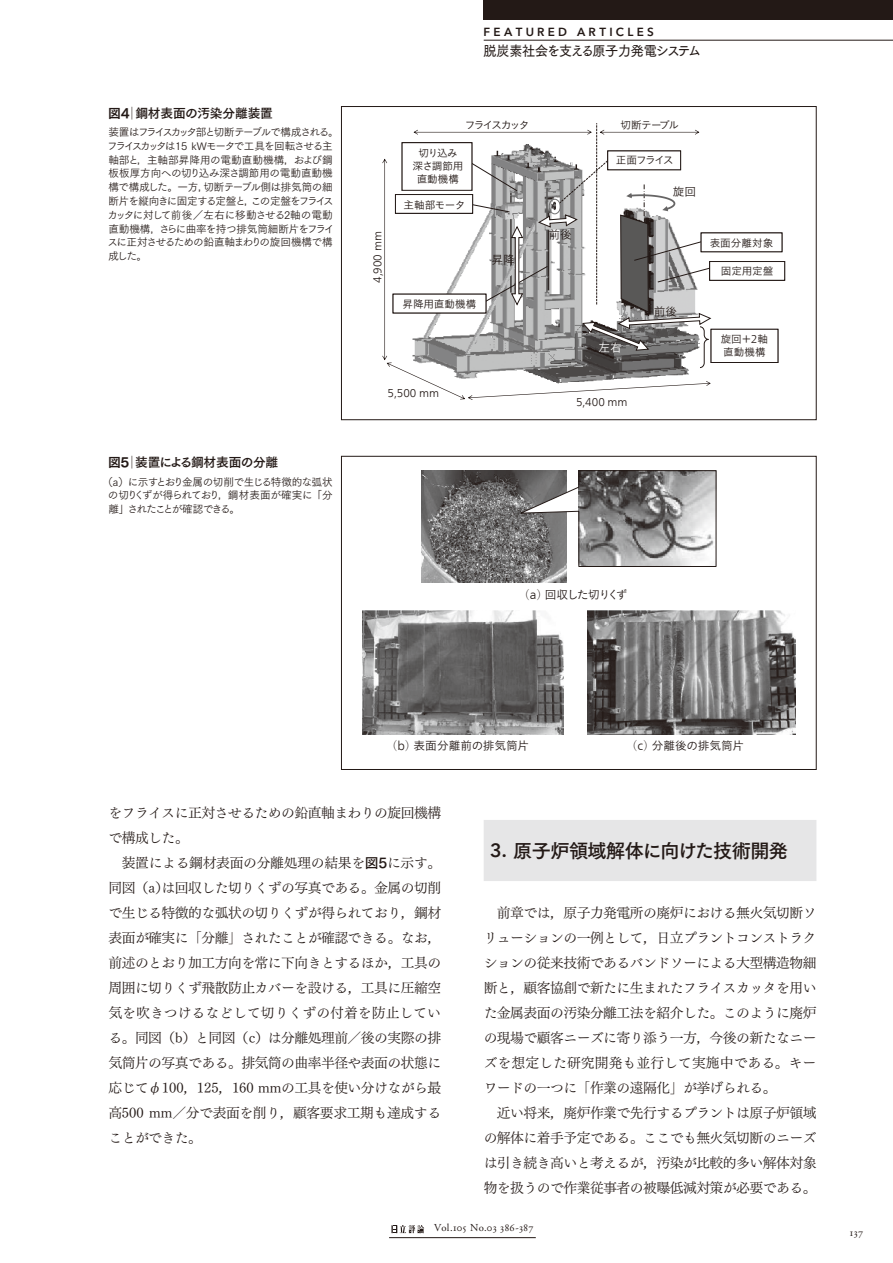
<style>
.page{position:relative;width:893px;height:1263px;background:#fff}
.page>*{position:absolute;margin:0;border:0;box-sizing:border-box;transform-origin:0 0}
.t1{font:19.2px "Tsuku Go Pro B";letter-spacing:-.03em;color:#231916}
.t2{font:13.8px/25px "Tsuku Min Pro R";letter-spacing:-.04em;color:#231916;text-align:justify}
.t3{font:13.8px "Tsuku Go Pro D";letter-spacing:-.07em;color:#231916;scale:.95 1}
.t4{font:12.75px "Tsuku Go Pro B";letter-spacing:-.045em;color:#231916;scale:.5 1}
.t5{font:12.75px "Tsuku Go Pro B";letter-spacing:-.02em;color:#231916;scale:.5 1}
.t6{font:11.7px "Koburina Go Std N W3";letter-spacing:-.015em;color:#231916}
.t7{font:600 11.7px "Avenir Next LT Pro";letter-spacing:.285em;color:#231916}
.t8{font:11.7px "Koburina Go Std N W3";letter-spacing:-.11em;color:#231916}
.t9{font:11.7px "Koburina Go Std N W3";color:#fff}
.t10{font:300 11.4px "Frutiger Neue LT Com";color:#231916}
.t11{font:10.65px/13.8px "Tsuku Go Pro R";letter-spacing:-.065em;color:#231916}
.t12{font:10.65px/12.8px "Koburina Go Std N W3";letter-spacing:-.025em;color:#231916;text-align:center}
.t13{font:10.65px "Adobe Garamond Pro";letter-spacing:.035em;color:#231916}
.t14{font:10.65px "Koburina Go Std N W3";letter-spacing:-.16em;color:#231916}
.t15{font:10.65px "Koburina Go Std N W3";color:#231916}
.s1{font-family:"Tsuku Go Pro E"}
.s2{font-family:"Frutiger Neue LT Com";font-weight:300;font-size:11.4px}
.s3{font-family:"Ryumin Pro";font-weight:300}
.s4{font-family:"Frutiger Neue LT Com";font-weight:300;font-size:12.45px}
.s5{font-family:"Tsuku Go Pro B"}
.s6{font-family:"Avenir Next LT Pro";font-weight:600}
</style>
<div class="page">
<hr style="left:389px;top:1237px;width:147px;height:1px;background:#231916">
<div style="left:484px;top:0;width:409px;height:19px;background:#231916"></div>
<hr style="left:484px;top:40px;width:409px;height:1px;background:#231916">
<svg style="left:391px;top:1225px;width:33px;height:8px"></svg>
<div style="left:484px;top:820px;width:332px;height:61px;background:#e6e6e7"></div>
<div style="left:701px;top:233px;width:81px;height:19px;border:1px solid #231916"></div>
<div style="left:709px;top:261px;width:76px;height:20px;border:1px solid #231916"></div>
<div style="left:711px;top:329px;width:67px;height:34px;border:1px solid #231916"></div>
<svg style="left:382px;top:123px;width:341px;height:277px"></svg>
<div style="left:341px;top:106px;width:475px;height:314px;border:1px solid #231916"></div>
<img style="left:421px;top:470px;width:145px;height:113px">
<img style="left:588px;top:610px;width:207px;height:124px">
<img style="left:362px;top:610px;width:202px;height:124px">
<svg style="left:518px;top:470px;width:199px;height:97px;background:#949393"></svg>
<div style="left:341px;top:456px;width:475px;height:314px;border:1px solid #231916"></div>
<p class="t5" style="left:108px;top:102px;width:331px"><span class="s1">図4</span>｜鋼材表面の汚染分離装置</p>
<p class="t11" style="left:107px;top:124px;width:233px">装置はフライスカッタ部と切断テーブルで構成される。フライスカッタは15 kWモータで工具を回転させる主軸部と，主軸部昇降用の電動直動機構，および鋼板板厚方向への切り込み深さ調節用の電動直動機構で構成した。一方，切断テーブル側は排気筒の細断片を縦向きに固定する定盤と，この定盤をフライスカッタに対して前後／左右に移動させる2軸の電動直動機構，さらに曲率を持つ排気筒細断片をフライスに正対させるための鉛直軸まわりの旋回機構で構成した。</p>
<p class="t4" style="left:108px;top:451px;width:342px"><span class="s1">図5</span>｜装置による鋼材表面の分離</p>
<p class="t11" style="left:108px;top:474px;width:226px;text-align:justify;text-indent:-6px">（a）に示すとおり金属の切削で生じる特徴的な弧状の切りくずが得られており，鋼材表面が確実に「分離」されたことが確認できる。</p>
<p class="t7" style="left:483px;top:25px;width:172px">FEATURED ARTICLES</p>
<p class="t3" style="left:484px;top:39px;width:230px">脱炭素社会を支える原子力発電システム</p>
<p class="t14" style="left:465px;top:117px;width:66px">フライスカッタ</p>
<p class="t10" style="left:371px;top:283px;width:53px;rotate:-90deg">4,900 mm</p>
<p class="t12" style="left:413px;top:147px;width:53px">切り込み深さ調節用直動機構</p>
<p class="t12" style="left:403px;top:198px;width:63px">主軸部モータ</p>
<p class="t15" style="left:403px;top:296px;width:75px">昇降用直動機構</p>
<p class="t6" style="left:491px;top:251px;width:25px">昇降</p>
<p class="t10" style="left:388px;top:386px;width:53px">5,500 mm</p>
<p class="t6" style="left:549px;top:226px;width:25px">前後</p>
<p class="t12" style="left:620px;top:119px;width:60px">切断テーブル</p>
<p class="t12" style="left:616px;top:154px;width:59px">正面フライス</p>
<p class="t6" style="left:673px;top:183px;width:25px">旋回</p>
<p class="t9" style="left:598px;top:338px;width:25px">左右</p>
<p class="t6" style="left:654px;top:303px;width:25px">前後</p>
<p class="t12" style="left:710px;top:236px;width:65px">表面分離対象</p>
<p class="t12" style="left:721px;top:265px;width:54px">固定用定盤</p>
<p class="t12" style="left:721px;top:333px;width:49px;text-align:left">旋回＋<span class="s2">2</span>軸直動機構</p>
<p class="t10" style="left:576px;top:396px;width:53px">5,400 mm</p>
<p class="t8" style="left:518px;top:585px;width:111px"><span class="s3">（</span><span class="s4">a</span><span class="s3">）</span>回収した切りくず</p>
<p class="t6" style="left:386px;top:737px;width:145px"><span class="s3">（</span><span class="s4">b</span><span class="s3">）</span>表面分離前の排気筒片</p>
<p class="t6" style="left:626px;top:737px;width:120px"><span class="s3">（</span><span class="s4">c</span><span class="s3">）</span>分離後の排気筒片</p>
<p class="t2" style="left:108px;top:798px;width:334px">をフライスに正対させるための鉛直軸まわりの旋回機構で構成した。</p>
<p class="t2" style="left:108px;top:848px;width:334px;text-indent:13px">装置による鋼材表面の分離処理の結果を<span class="s5">図5</span>に示す。同図（a）は回収した切りくずの写真である。金属の切削で生じる特徴的な弧状の切りくずが得られており，鋼材表面が確実に「分離」されたことが確認できる。なお，前述のとおり加工方向を常に下向きとするほか，工具の周囲に切りくず飛散防止カバーを設ける，工具に圧縮空気を吹きつけるなどして切りくずの付着を防止している。同図（b）と同図（c）は分離処理前／後の実際の排気筒片の写真である。排気筒の曲率半径や表面の状態に応じてφ100，125，160 mmの工具を使い分けながら最高500 mm／分で表面を削り，顧客要求工期も達成することができた。</p>
<h1 class="t1" style="left:490px;top:834px;width:299px"><span class="s6">3.</span> 原子炉領域解体に向けた技術開発</h1>
<p class="t2" style="left:484px;top:898px;width:334px;text-indent:13px">前章では，原子力発電所の廃炉における無火気切断ソリューションの一例として，日立プラントコンストラクションの従来技術であるバンドソーによる大型構造物細断と，顧客協創で新たに生まれたフライスカッタを用いた金属表面の汚染分離工法を紹介した。このように廃炉の現場で顧客ニーズに寄り添う一方，今後の新たなニーズを想定した研究開発も並行して実施中である。キーワードの一つに「作業の遠隔化」が挙げられる。</p>
<p class="t2" style="left:484px;top:1098px;width:334px;text-indent:13px">近い将来，廃炉作業で先行するプラントは原子炉領域の解体に着手予定である。ここでも無火気切断のニーズは引き続き高いと考えるが，汚染が比較的多い解体対象物を扱うので作業従事者の被曝低減対策が必要である。</p>
<p class="t13" style="left:434px;top:1221px;width:101px">Vol.105 No.03 386-387</p>
<p class="t13" style="left:850px;top:1226px;width:15px">137</p>
</div>
